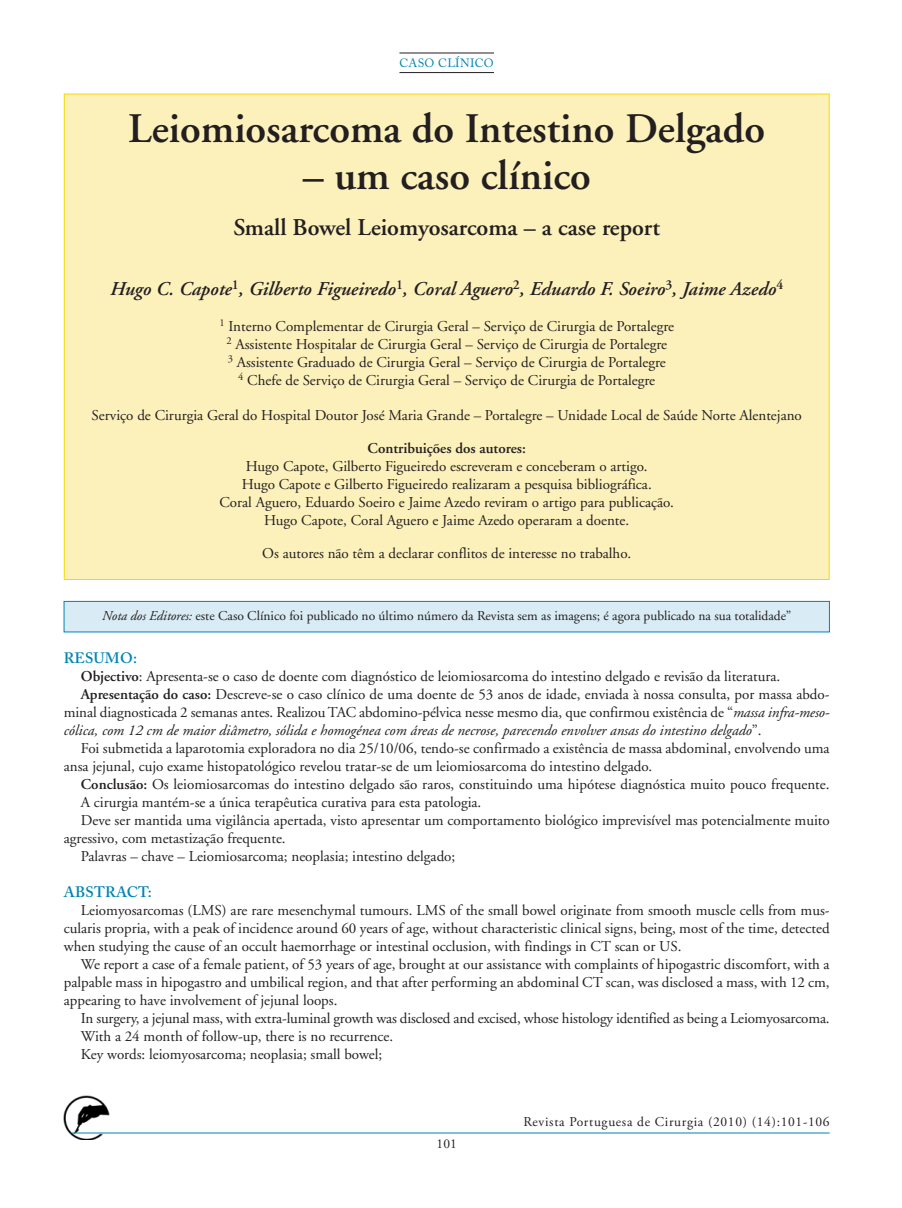
<style>
.page{position:relative;width:902px;height:1208px;background:#fff}
.page>*{position:absolute;margin:0;border:0;box-sizing:border-box;transform-origin:0 0}
.t1{font:600 42px "Adobe Garamond";color:#231f20}
.t2{font:600 24px "Adobe Garamond";color:#231f20}
.t3{font:italic 600 19.5px "Adobe Garamond";color:#231f20}
.t4{font:15px/18px "Adobe Garamond";color:#231f20;text-align:center}
.t5{font:italic 15px "Adobe Garamond";color:#231f20}
.t6{font:600 15px "Adobe Caslon Pro";letter-spacing:.015em;color:#0084b5}
.t7{font:13.5px "Adobe Garamond";color:#231f20}
.t8{font:13.5px "Adobe Garamond Pro";letter-spacing:.05em;color:#231f20}
.t9{font:12px "Adobe Caslon Pro";letter-spacing:.03em;color:#0084b5}
.s1{font-weight:600}
.s2{font-style:italic}
.s3{font-style:normal}
</style>
<div class="page">
<img style="left:64px;top:1095px;width:45px;height:45px">
<hr style="left:72px;top:1132px;width:757px;height:1px;background:#0084b5">
<hr style="left:399px;top:53px;width:95px;height:1px;background:#231f20">
<hr style="left:399px;top:72px;width:95px;height:1px;background:#231f20">
<div style="left:65px;top:94px;width:763px;height:485px;background:#fcf0bb"></div>
<div style="left:64px;top:601px;width:765px;height:31px;background:#d9ebf4"></div>
<div style="left:64px;top:601px;width:765px;height:31px;border:1px solid #0084b5"></div>
<p class="t9" style="left:399px;top:56px;width:96px">CASO CLÍNICO</p>
<p class="t1" style="left:128px;top:112px;width:638px">Leiomiosarcoma do Intestino Delgado</p>
<p class="t1" style="left:303px;top:158px;width:289px">– um caso clínico</p>
<p class="t2" style="left:233px;top:218px;width:428px">Small Bowel Leiomyosarcoma – a case report</p>
<p class="t3" style="left:110px;top:281px;width:674px">Hugo C. Capote<sup>1</sup>, Gilberto Figueiredo<sup>1</sup>, Coral Aguero<sup>2</sup>, Eduardo F. Soeiro<sup>3</sup>, Jaime Azedo<sup>4</sup></p>
<p class="t4" style="left:219px;top:319px;width:456px"><sup>1</sup> Interno Complementar de Cirurgia Geral – Serviço de Cirurgia de Portalegre <sup>2</sup> Assistente Hospitalar de Cirurgia Geral – Serviço de Cirurgia de Portalegre<br><sup>3</sup> Assistente Graduado de Cirurgia Geral – Serviço de Cirurgia de Portalegre<br><sup>4</sup> Chefe de Serviço de Cirurgia Geral – Serviço de Cirurgia de Portalegre</p>
<p class="t4" style="left:92px;top:407px;width:711px">Serviço de Cirurgia Geral do Hospital Doutor José Maria Grande – Portalegre – Unidade Local de Saúde Norte Alentejano</p>
<p class="t4" style="left:219px;top:440px;width:456px"><span class="s1">Contribuições dos autores:<br></span>Hugo Capote, Gilberto Figueiredo escreveram e conceberam o artigo.<br>Hugo Capote e Gilberto Figueiredo realizaram a pesquisa bibliográfica.<br>Coral Aguero, Eduardo Soeiro e Jaime Azedo reviram o artigo para publicação.<br>Hugo Capote, Coral Aguero e Jaime Azedo operaram a doente.</p>
<p class="t4" style="left:262px;top:545px;width:370px">Os autores não têm a declarar conflitos de interesse no trabalho.</p>
<p class="t7" style="left:102px;top:610px;width:690px"><span class="s2">Nota dos Editores:</span> este Caso Clínico foi publicado no último número da Revista sem as imagens; é agora publicado na sua totalidade”</p>
<p class="t6" style="left:64px;top:649px;width:75px">RESUMO:</p>
<p class="t4" style="left:81px;top:669px;width:701px"><span class="s1">Objectivo</span>: Apresenta-se o caso de doente com diagnóstico de leiomiosarcoma do intestino delgado e revisão da literatura.</p>
<p class="t4" style="left:81px;top:687px;width:750px"><span class="s1">Apresentação do caso:</span> Descreve-se o caso clínico de uma doente de 53 anos de idade, enviada à nossa consulta, por massa abdo-</p>
<p class="t4" style="left:64px;top:705px;width:767px">minal diagnosticada 2 semanas antes. Realizou TAC abdomino-pélvica nesse mesmo dia, que confirmou existência de “<span class="s2">massa infra-meso-</span></p>
<p class="t5" style="left:64px;top:724px;width:699px">cólica, com 12 cm de maior diâmetro, sólida e homogénea com áreas de necrose, parecendo envolver ansas do intestino delgado<span class="s3">”.</span></p>
<p class="t4" style="left:81px;top:741px;width:750px">Foi submetida a laparotomia exploradora no dia 25/10/06, tendo-se confirmado a existência de massa abdominal, envolvendo uma</p>
<p class="t4" style="left:64px;top:759px;width:590px">ansa jejunal, cujo exame histopatológico revelou tratar-se de um leiomiosarcoma do intestino delgado.</p>
<p class="t4" style="left:81px;top:777px;width:750px"><span class="s1">Conclusão:</span> Os leiomiosarcomas do intestino delgado são raros, constituindo uma hipótese diagnóstica muito pouco frequente.</p>
<p class="t4" style="left:81px;top:795px;width:402px">A cirurgia mantém-se a única terapêutica curativa para esta patologia.</p>
<p class="t4" style="left:81px;top:813px;width:750px">Deve ser mantida uma vigilância apertada, visto apresentar um comportamento biológico imprevisível mas potencialmente muito</p>
<p class="t4" style="left:64px;top:831px;width:223px">agressivo, com metastização frequente.</p>
<p class="t4" style="left:81px;top:849px;width:376px">Palavras – chave – Leiomiosarcoma; neoplasia; intestino delgado;</p>
<p class="t6" style="left:64px;top:883px;width:90px">ABSTRACT:</p>
<p class="t4" style="left:81px;top:903px;width:750px">Leiomyosarcomas (LMS) are rare mesenchymal tumours. LMS of the small bowel originate from smooth muscle cells from mus-</p>
<p class="t4" style="left:64px;top:921px;width:767px">cularis propria, with a peak of incidence around 60 years of age, without characteristic clinical signs, being, most of the time, detected</p>
<p class="t4" style="left:64px;top:939px;width:619px">when studying the cause of an occult haemorrhage or intestinal occlusion, with findings in CT scan or US.</p>
<p class="t4" style="left:81px;top:957px;width:750px">We report a case of a female patient, of 53 years of age, brought at our assistance with complaints of hipogastric discomfort, with a</p>
<p class="t4" style="left:64px;top:975px;width:767px">palpable mass in hipogastro and umbilical region, and that after performing an abdominal CT scan, was disclosed a mass, with 12 cm,</p>
<p class="t4" style="left:64px;top:993px;width:275px">appearing to have involvement of jejunal loops.</p>
<p class="t4" style="left:81px;top:1011px;width:750px">In surgery, a jejunal mass, with extra-luminal growth was disclosed and excised, whose histology identified as being a Leiomyosarcoma.</p>
<p class="t4" style="left:81px;top:1029px;width:314px">With a 24 month of follow-up, there is no recurrence.</p>
<p class="t4" style="left:81px;top:1047px;width:303px">Key words: leiomyosarcoma; neoplasia; small bowel;</p>
<p class="t8" style="left:436px;top:1138px;width:22px">101</p>
<p class="t8" style="left:523px;top:1116px;width:308px">Revista Portuguesa de Cirurgia (2010) (14):101-106</p>
</div>
